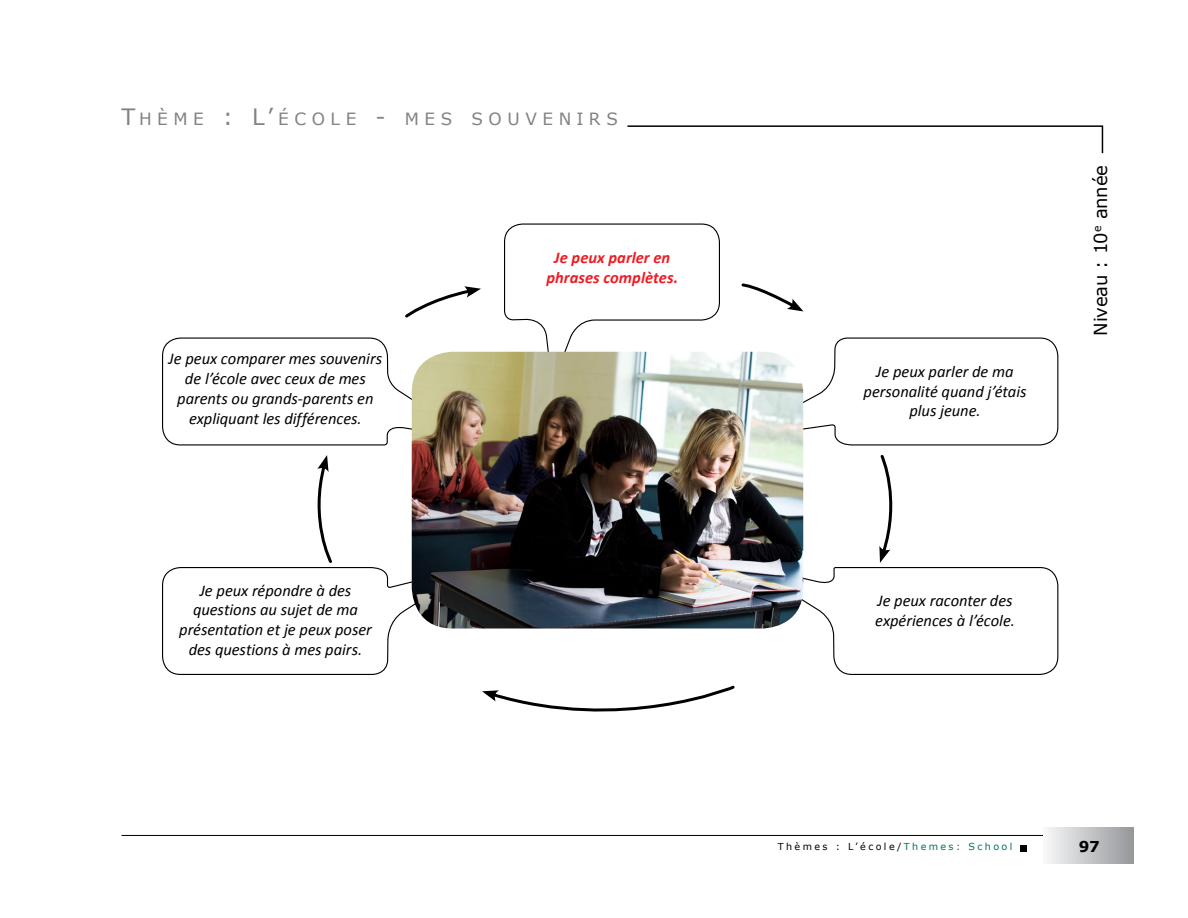
<style>
.page{position:relative;width:1188px;height:918px;background:#fff}
.page>*{position:absolute;margin:0;border:0;box-sizing:border-box;transform-origin:0 0}
.t1{font:18px "Verdana";letter-spacing:-.01em;color:#000}
.t2{font:16.8px "Verdana";letter-spacing:.33em;color:#808285}
.t3{font:italic 16.5px/19.8px "Calibri";letter-spacing:-.005em;color:#000;text-align:center}
.t4{font:italic 700 16.5px/19.8px "Calibri";color:#ed1d24;text-align:center}
.t5{font:700 15px "Verdana";color:#000}
.t6{font:9.6px "Verdana";letter-spacing:.25em;color:#000}
.s1{font-size:22.5px}
.s2{color:#007161}
</style>
<div class="page">
<hr style="left:122px;top:835px;width:1000px;height:1px;background:#000">
<div style="left:1044px;top:827px;width:90px;height:37px;background:linear-gradient(to right,#f7f8f8,#95979a)"></div>
<div style="left:1020px;top:845px;width:7px;height:7px;background:#000"></div>
<svg style="left:627px;top:125px;width:477px;height:29px"></svg>
<svg style="left:162px;top:337px;width:311px;height:109px"></svg>
<svg style="left:742px;top:337px;width:317px;height:113px"></svg>
<svg style="left:503px;top:223px;width:217px;height:129px"></svg>
<img style="left:412px;top:352px;width:391px;height:276px">
<svg style="left:482px;top:685px;width:253px;height:27px"></svg>
<svg style="left:405px;top:286px;width:76px;height:32px"></svg>
<svg style="left:741px;top:283px;width:62px;height:28px"></svg>
<svg style="left:748px;top:453px;width:311px;height:222px"></svg>
<svg style="left:162px;top:455px;width:311px;height:220px"></svg>
<p class="t2" style="left:122px;top:108px;width:67px"><span class="s1">T</span>HÈME</p>
<p class="t2" style="left:223px;top:108px;width:197px"><span class="s1">: L’</span>ÉCOLE <span class="s1">-</span> ME</p>
<p class="t2" style="left:441px;top:108px;width:179px">S SOUVE NIRS</p>
<p class="t3" style="left:169px;top:348px;width:215px">Je peux comparer mes souvenirs de l’école avec ceux de mes parents ou grands-parents en expliquant les différences.</p>
<p class="t4" style="left:546px;top:248px;width:133px">Je peux parler en phrases complètes.</p>
<p class="t3" style="left:864px;top:361px;width:164px">Je peux parler de ma personalité quand j’étais plus jeune.</p>
<p class="t3" style="left:179px;top:580px;width:194px">Je peux répondre à des questions au sujet de ma présentation et je peux poser des questions à mes pairs.</p>
<p class="t3" style="left:875px;top:590px;width:141px;text-align:left">Je peux raconter des expériences à l’école.</p>
<p class="t1" style="left:1088px;top:336px;width:172px;rotate:-90deg">Niveau : 10<sup>e</sup> année</p>
<p class="t6" style="left:778px;top:840px;width:236px">Thèmes : L’école/<span class="s2">Themes: School</span></p>
<p class="t5" style="left:1079px;top:836px;width:22px">97</p>
</div>
